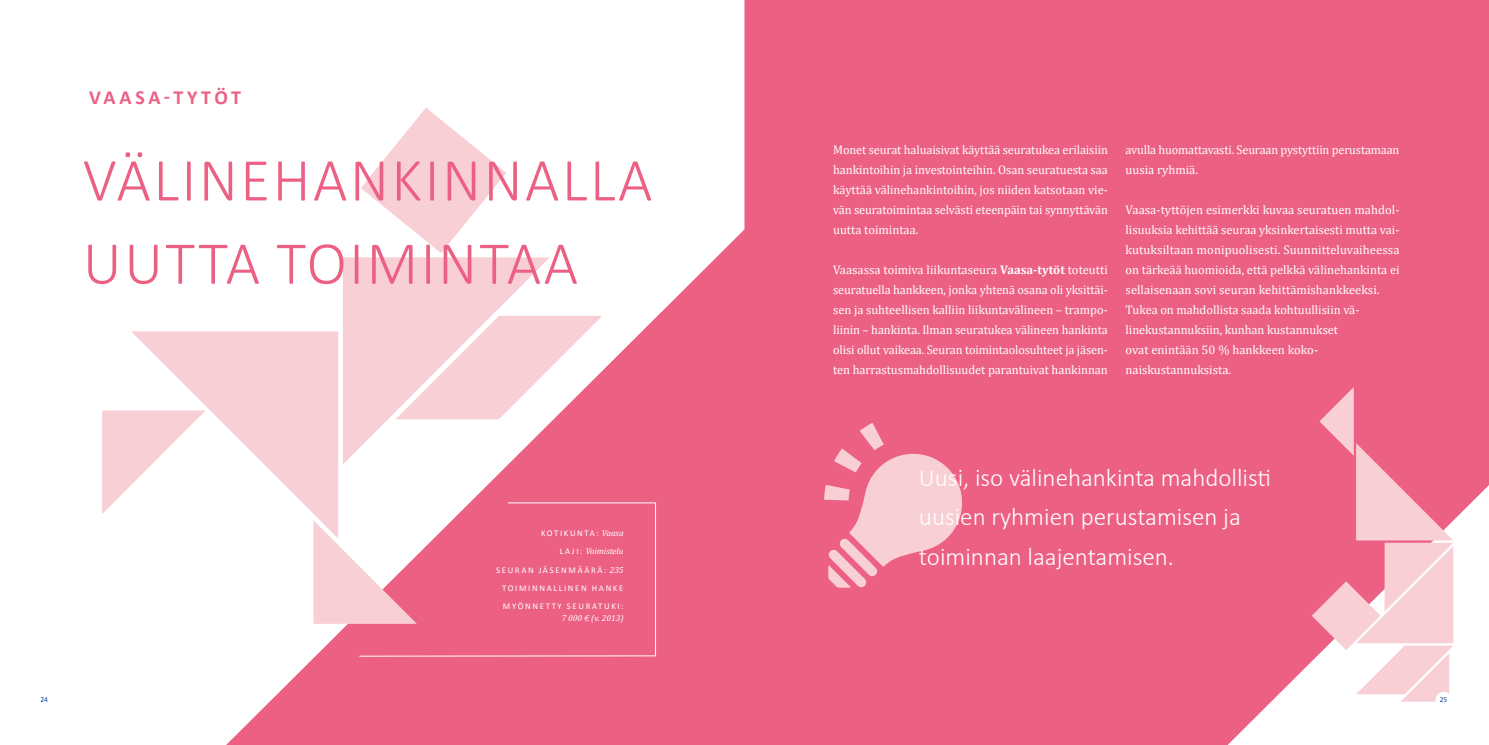
<style>
.page{position:relative;width:1489px;height:745px;background:#fff}
.page>*{position:absolute;margin:0;border:0;box-sizing:border-box;transform-origin:0 0}
.t1{font:300 61.25px/83.1px "Calibri";letter-spacing:.04em;color:#ec6084}
.t2{font:300 25.12px/39.4px "Calibri";color:#fff}
.t3{font:700 20px "Calibri";letter-spacing:.185em;color:#ec6084}
.t4{font:12.5px/20px "Cambria";color:#fff;text-align:justify}
.t5{font:8.75px/18.4px "Calibri";letter-spacing:.19em;color:#fff;text-align:justify}
.t6{font:italic 8.75px "Cambria";color:#fff}
.t7{font:7.5px "Calibri";color:#164194}
.s1{font-family:"Cambria";font-style:italic}
.s2{font-family:"Calibri";font-style:normal}
.s3{font-weight:700}
</style>
<div class="page">
<svg style="left:227px;top:230px;width:517px;height:514px;fill:#ec6084"></svg>
<svg style="left:102px;top:108px;width:500px;height:515px"></svg>
<div style="left:744px;top:0;width:744px;height:744px;background:#ec6084"></div>
<svg style="left:1311px;top:387px;width:142px;height:314px;background:#f3a1b4"></svg>
<div style="left:1435px;top:691px;width:16px;height:16px;background:#fff;border-radius:50%"></div>
<svg style="left:359px;top:501px;width:297px;height:155px;background:#ef7a98"></svg>
<svg style="left:824px;top:422px;width:142px;height:165px;background:#f192a9"></svg>
<h3 class="t3" style="left:89px;top:84px;width:154px">VAASA-TYTÖT</h3>
<h1 class="t1" style="left:83px;top:138px;width:571px">VÄLINEHANKINNALLA<br>UUTTA TOIMINTAA</h1>
<p class="t5" style="left:541px;top:523px;width:84px">KOTIKUNTA: <span class="s1">Vaasa</span></p>
<p class="t6" style="left:559px;top:545px;width:65px"><span class="s2">L A J I :</span> Voimistelu</p>
<p class="t5" style="left:502px;top:560px;width:123px;text-indent:-6px">SEURAN JÄSENMÄÄRÄ: <span class="s1">235<br></span>TOIMINNALLINEN HANKE MYÖNNETTY SEURATUKI:</p>
<p class="t6" style="left:561px;top:612px;width:63px">7 000 € (v. 2013)</p>
<p class="t4" style="left:833px;top:140px;width:276px">Monet seurat haluaisivat käyttää seuratukea erilaisiin hankintoihin ja investointeihin. Osan seuratuesta saa käyttää välinehankintoihin, jos niiden katsotaan vie&shy;vän seuratoimintaa selvästi eteenpäin tai synnyttävän uutta toimintaa.</p>
<p class="t4" style="left:833px;top:260px;width:276px">Vaasassa toimiva liikuntaseura <span class="s3">Vaasa-tytöt</span> toteutti seuratuella hankkeen, jonka yhtenä osana oli yksittäi&shy;sen ja suhteellisen kalliin liikuntavälineen – trampo&shy;liinin – hankinta. Ilman seuratukea välineen hankinta olisi ollut vaikeaa. Seuran toimintaolosuhteet ja jäsen&shy;ten harrastusmahdollisuudet parantuivat hankinnan</p>
<p class="t4" style="left:1125px;top:140px;width:275px">avulla huomattavasti. Seuraan pystyttiin perustamaan uusia ryhmiä.</p>
<p class="t4" style="left:1125px;top:200px;width:275px;text-align:left">Vaasa-tyttöjen esimerkki kuvaa seuratuen mahdol&shy;lisuuksia kehittää seuraa yksinkertaisesti mutta vai&shy;kutuksiltaan monipuolisesti. Suunnitteluvaiheessa on tärkeää huomioida, että pelkkä välinehankinta ei sellaisenaan sovi seuran kehittämishankkeeksi.<br>Tukea on mahdollista saada kohtuullisiin vä&shy;linekustannuksiin, kunhan kustannukset<br>ovat enintään 50 % hankkeen koko&shy;naiskustannuksista.</p>
<h2 class="t2" style="left:918px;top:457px;width:354px">Uusi, iso välinehankinta mahdollisti uusien ryhmien perustamisen ja toiminnan laajentamisen.</h2>
<p class="t7" style="left:41px;top:694px;width:9px">24</p>
<p class="t7" style="left:1439px;top:694px;width:9px">25</p>
</div>
